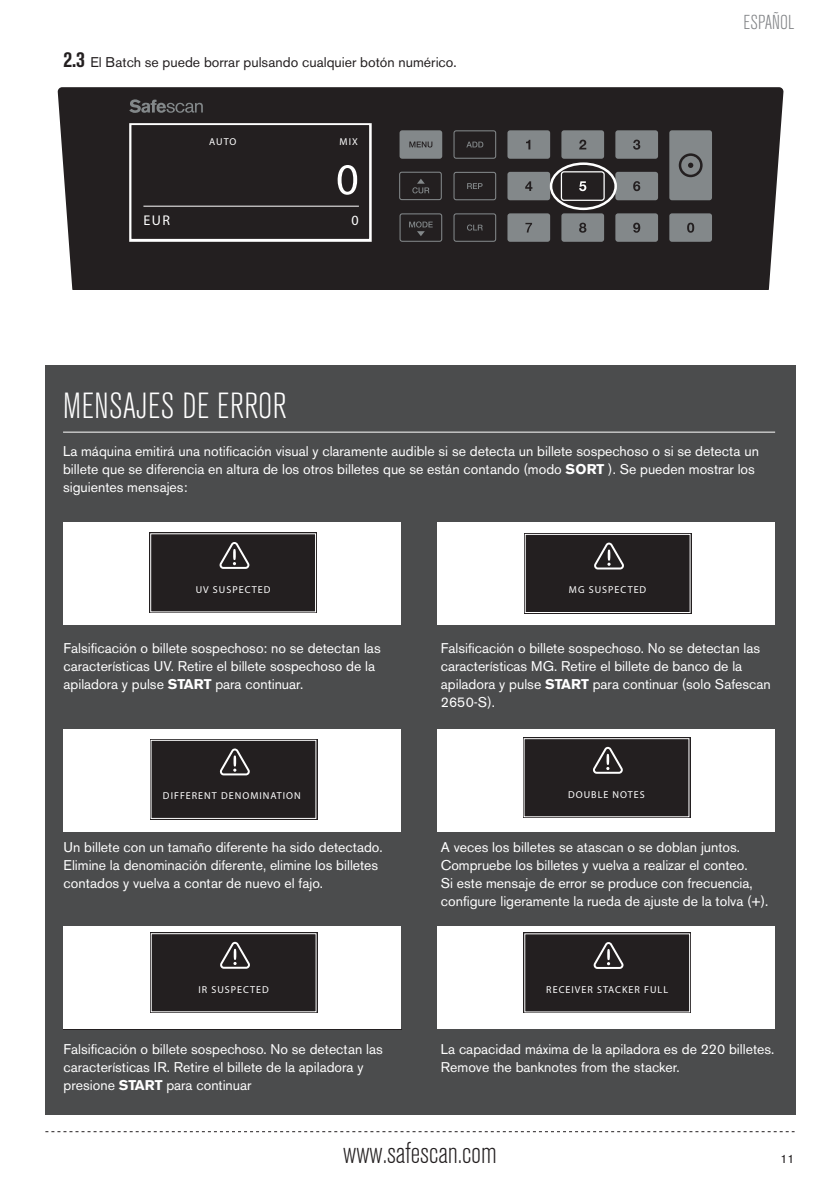
<style>
.page{position:relative;width:840px;height:1191px;background:#fff}
.page>*{position:absolute;margin:0;border:0;box-sizing:border-box;transform-origin:0 0}
.t1{font:300 condensed 36px "Akzidenz Grotesk BE";letter-spacing:.01em;color:#fff}
.t2{font:300 condensed 30px "Akzidenz Grotesk BE";color:#231f20}
.t3{font:300 condensed 20px "Akzidenz Grotesk BE";letter-spacing:.005em;color:#808285}
.t4{font:14.2px "Myriad Pro";color:#fff}
.t5{font:14px/18px "Akzidenz Grotesk BE";color:#fff}
.t6{font:14px "Akzidenz Grotesk BE";color:#231f20}
.t7{font:12px "Akzidenz Grotesk BE";color:#231f20}
.t8{font:10px "Myriad Pro";letter-spacing:.1em;color:#fff}
.t9{font:10px "SW Isop 3";letter-spacing:.1em;color:#fff}
.s1{font-weight:700;font-stretch:condensed;font-size:22px}
.s2{font-weight:700}
</style>
<div class="page">
<svg style="left:45px;top:1131px;width:749px;height:1px"></svg>
<div style="left:45px;top:365px;width:750px;height:749px;background:#4b4c4d"></div>
<div style="left:64px;top:522px;width:337px;height:103px;background:#fff"></div>
<div style="left:149px;top:532px;width:167px;height:81px;background:#231f20"></div>
<svg style="left:219px;top:542px;width:30px;height:27px"></svg>
<div style="left:64px;top:729px;width:337px;height:103px;background:#fff"></div>
<div style="left:150px;top:739px;width:167px;height:80px;background:#231f20"></div>
<svg style="left:219px;top:748px;width:31px;height:27px"></svg>
<div style="left:151px;top:740px;width:165px;height:78px;border:1px solid #fff"></div>
<div style="left:64px;top:926px;width:337px;height:103px;background:#fff"></div>
<div style="left:150px;top:932px;width:167px;height:81px;background:#231f20"></div>
<svg style="left:220px;top:941px;width:30px;height:27px"></svg>
<div style="left:151px;top:933px;width:165px;height:79px;border:1px solid #fff"></div>
<hr style="left:64px;top:1029px;width:337px;height:1px;background:#231f20">
<div style="left:437px;top:522px;width:337px;height:103px;background:#fff"></div>
<div style="left:523px;top:533px;width:168px;height:81px;background:#231f20"></div>
<svg style="left:594px;top:542px;width:29px;height:27px"></svg>
<div style="left:525px;top:534px;width:164px;height:78px;border:1px solid #fff"></div>
<div style="left:437px;top:729px;width:337px;height:103px;background:#fff"></div>
<div style="left:522px;top:737px;width:167px;height:81px;background:#231f20"></div>
<svg style="left:593px;top:747px;width:29px;height:26px"></svg>
<div style="left:523px;top:738px;width:165px;height:79px;border:1px solid #fff"></div>
<div style="left:437px;top:926px;width:337px;height:103px;background:#fff"></div>
<div style="left:523px;top:932px;width:167px;height:81px;background:#231f20"></div>
<svg style="left:593px;top:942px;width:30px;height:27px"></svg>
<hr style="left:63px;top:432px;width:711px;height:1px;background:#fff">
<div style="left:58px;top:87px;width:725px;height:202px;background:#231f20"></div>
<div style="left:399px;top:130px;width:43px;height:29px;background:#83888a;border-radius:3px"></div>
<svg style="left:129px;top:99px;width:74px;height:14px"></svg>
<svg style="left:409px;top:142px;width:23px;height:5px"></svg>
<svg style="left:453px;top:130px;width:43px;height:29px"></svg>
<svg style="left:453px;top:213px;width:43px;height:29px"></svg>
<div style="left:507px;top:130px;width:43px;height:29px;background:#83888a;border-radius:3px"></div>
<svg style="left:526px;top:140px;width:4px;height:9px"></svg>
<svg style="left:507px;top:172px;width:43px;height:28px"></svg>
<svg style="left:507px;top:213px;width:43px;height:29px"></svg>
<div style="left:561px;top:130px;width:42px;height:29px;background:#83888a;border-radius:3px"></div>
<div style="left:561px;top:213px;width:42px;height:29px;background:#83888a;border-radius:3px"></div>
<svg style="left:579px;top:140px;width:7px;height:9px"></svg>
<svg style="left:559px;top:171px;width:46px;height:30px"></svg>
<svg style="left:579px;top:223px;width:7px;height:10px"></svg>
<div style="left:615px;top:130px;width:42px;height:29px;background:#83888a;border-radius:3px"></div>
<svg style="left:633px;top:140px;width:7px;height:10px"></svg>
<svg style="left:615px;top:172px;width:42px;height:28px"></svg>
<svg style="left:615px;top:213px;width:42px;height:29px"></svg>
<div style="left:669px;top:130px;width:42px;height:70px;background:#83888a;border-radius:3px"></div>
<svg style="left:678px;top:153px;width:24px;height:24px"></svg>
<svg style="left:669px;top:213px;width:42px;height:29px"></svg>
<svg style="left:399px;top:213px;width:43px;height:29px"></svg>
<svg style="left:453px;top:172px;width:43px;height:28px"></svg>
<div style="left:131px;top:124px;width:238px;height:115px;background:#231f20"></div>
<div style="left:130px;top:124px;width:240px;height:116px;border:1px solid #fff"></div>
<svg style="left:337px;top:165px;width:20px;height:30px"></svg>
<hr style="left:143px;top:206px;width:216px;height:1px;background:#fff">
<div style="left:549px;top:162px;width:67px;height:48px;border:3px solid #fff;border-radius:50%"></div>
<svg style="left:399px;top:172px;width:42px;height:28px"></svg>
<p class="t6" style="left:63px;top:53px;width:394px"><span class="s1">2.3</span> El Batch se puede borrar pulsando cualquier botón numérico.</p>
<p class="t9" style="left:209px;top:135px;width:29px">AUTO</p>
<p class="t9" style="left:339px;top:135px;width:20px">MIX</p>
<p class="t4" style="left:143px;top:211px;width:28px">EUR</p>
<p class="t4" style="left:351px;top:211px;width:9px">0</p>
<h3 class="t3" style="left:743px;top:12px;width:53px">ESPAÑOL</h3>
<h1 class="t1" style="left:63px;top:386px;width:225px">MENSAJES DE ERROR</h1>
<p class="t5" style="left:63px;top:442px;width:697px">La máquina emitirá una notificación visual y claramente audible si se detecta un billete sospechoso o si se detecta un billete que se diferencia en altura de los otros billetes que se están contando (modo <span class="s2">SORT</span> ). Se pueden mostrar los siguientes mensajes:</p>
<p class="t8" style="left:195px;top:583px;width:76px">UV SUSPECTED</p>
<p class="t5" style="left:64px;top:638px;width:318px">Falsificación o billete sospechoso: no se detectan las características UV. Retire el billete sospechoso de la apiladora y pulse <span class="s2">START</span> para continuar.</p>
<p class="t8" style="left:568px;top:584px;width:79px">MG SUSPECTED</p>
<p class="t5" style="left:440px;top:638px;width:331px">Falsificación o billete sospechoso. No se detectan las características MG. Retire el billete de banco de la apiladora y pulse <span class="s2">START</span> para continuar (solo Safescan 2650-S).</p>
<p class="t8" style="left:163px;top:790px;width:139px">DIFFERENT DENOMINATION</p>
<p class="t5" style="left:64px;top:838px;width:320px">Un billete con un tamaño diferente ha sido detectado.<br>Elimine la denominación diferente, elimine los billetes contados y vuelva a contar de nuevo el fajo.</p>
<p class="t8" style="left:567px;top:788px;width:78px">DOUBLE NOTES</p>
<p class="t5" style="left:440px;top:838px;width:329px">A veces los billetes se atascan o se doblan juntos.<br>Compruebe los billetes y vuelva a realizar el conteo.<br>Si este mensaje de error se produce con frecuencia, configure ligeramente la rueda de ajuste de la tolva (+).</p>
<p class="t8" style="left:198px;top:983px;width:72px">IR SUSPECTED</p>
<p class="t8" style="left:546px;top:983px;width:123px">RECEIVER STACKER FULL</p>
<p class="t5" style="left:64px;top:1040px;width:320px">Falsificación o billete sospechoso. No se detectan las características IR. Retire el billete de la apiladora y presione <span class="s2">START</span> para continuar</p>
<p class="t8" style="left:191px;top:1041px;width:102px">INCOMPLETE NOTES</p>
<p class="t8" style="left:163px;top:1083px;width:139px">DIFFERENT DENOMINATION</p>
<p class="t8" style="left:573px;top:1039px;width:69px">SLANT NOTES</p>
<p class="t5" style="left:440px;top:1040px;width:335px">La capacidad máxima de la apiladora es de 220 billetes.<br>Remove the banknotes from the stacker.</p>
<h2 class="t2" style="left:343px;top:1136px;width:155px">www.safescan.com</h2>
<p class="t7" style="left:780px;top:1151px;width:15px">11</p>
</div>
